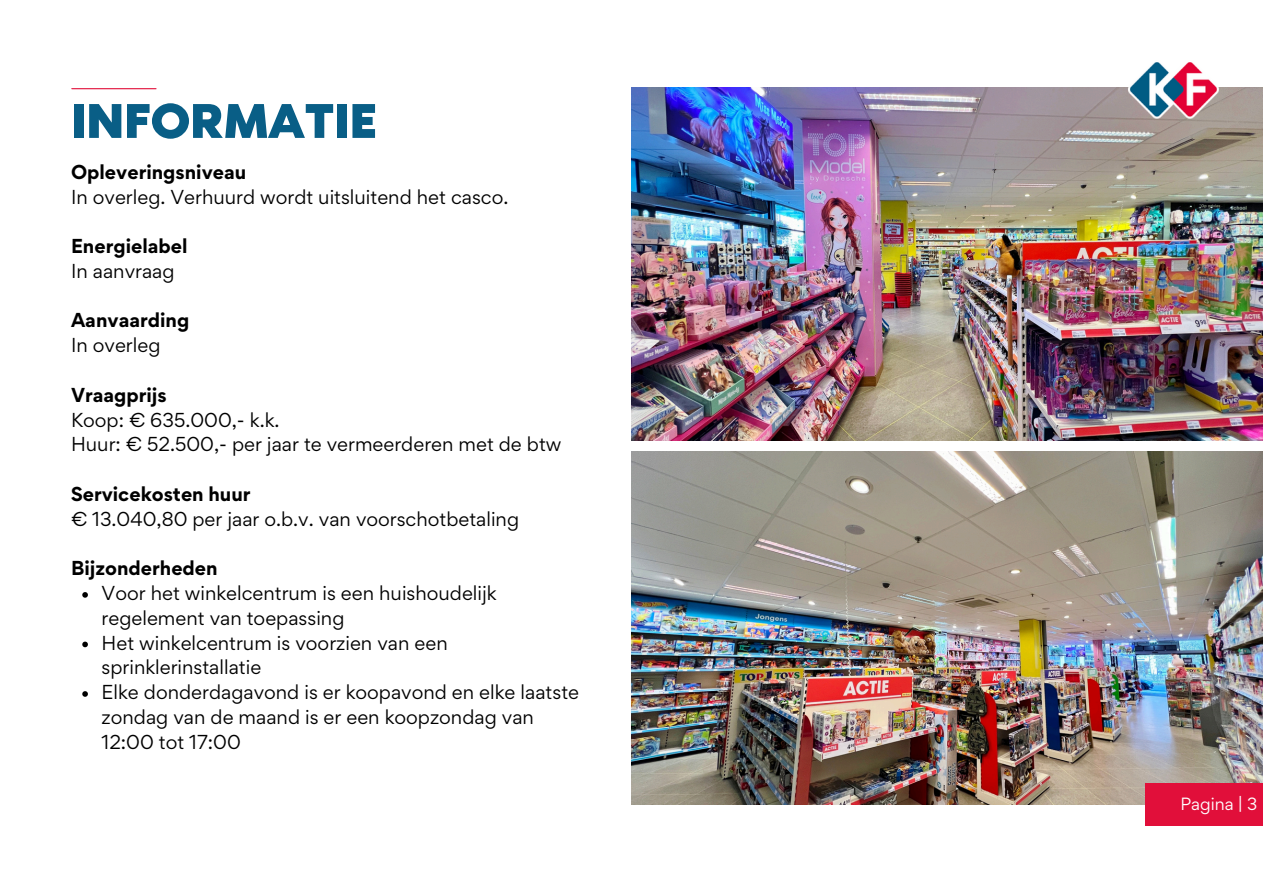
<style>
.page{position:relative;width:1263px;height:894px;background:#fff}
.page>*{position:absolute;margin:0;border:0;box-sizing:border-box;transform-origin:0 0}
.t1{font:61.35px "RTL Media Pro Medium";color:#095e86}
.t2{font:18px/24.8px "Gordita";color:#000}
.t3{font:700 18px/24.8px "Gordita";color:#000}
.t4{font:15.75px "Gordita";color:#fff}
.s1{font-weight:700}
.s2{font-weight:400}
</style>
<div class="page">
<img style="left:631px;top:87px;width:632px;height:353px">
<img style="left:631px;top:451px;width:632px;height:353px">
<img style="left:1128px;top:62px;width:90px;height:57px">
<hr style="left:72px;top:88px;width:84px;height:1px;background:#e10f3a">
<div style="left:1146px;top:782px;width:117px;height:43px;background:#e10f3a"></div>
<svg style="left:82px;top:592px;width:6px;height:5px"></svg>
<svg style="left:82px;top:641px;width:6px;height:6px"></svg>
<svg style="left:82px;top:691px;width:6px;height:5px"></svg>
<h3 class="t1" style="left:71px;top:94px;width:307px">INFORMATIE</h3>
<h3 class="t2" style="left:71px;top:159px;width:439px"><span class="s1">Opleveringsniveau<br></span>In overleg. Verhuurd wordt uitsluitend het casco.</h3>
<h3 class="t3" style="left:71px;top:233px;width:118px">Energielabel<br><span class="s2">In aanvraag</span></h3>
<h3 class="t3" style="left:71px;top:308px;width:120px">Aanvaarding<br><span class="s2">In overleg</span></h3>
<h2 class="t2" style="left:71px;top:382px;width:492px"><span class="s1">Vraagprijs<br></span>Koop: € 635.000,- k.k.<br>Huur: € 52.500,- per jaar te vermeerderen met de btw</h2>
<p class="t2" style="left:71px;top:481px;width:450px"><span class="s1">Servicekosten huur<br></span>€ 13.040,80 per jaar o.b.v. van voorschotbetaling</p>
<p class="t3" style="left:71px;top:555px;width:148px">Bijzonderheden</p>
<p class="t2" style="left:102px;top:580px;width:397px">Voor het winkelcentrum is een huishoudelijk regelement van toepassing</p>
<p class="t2" style="left:102px;top:629px;width:348px">Het winkelcentrum is voorzien van een sprinklerinstallatie</p>
<p class="t2" style="left:102px;top:679px;width:479px">Elke donderdagavond is er koopavond en elke laatste zondag van de maand is er een koopzondag van<br>12:00 tot 17:00</p>
<h3 class="t4" style="left:1180px;top:793px;width:78px">Pagina | 3</h3>
</div>
